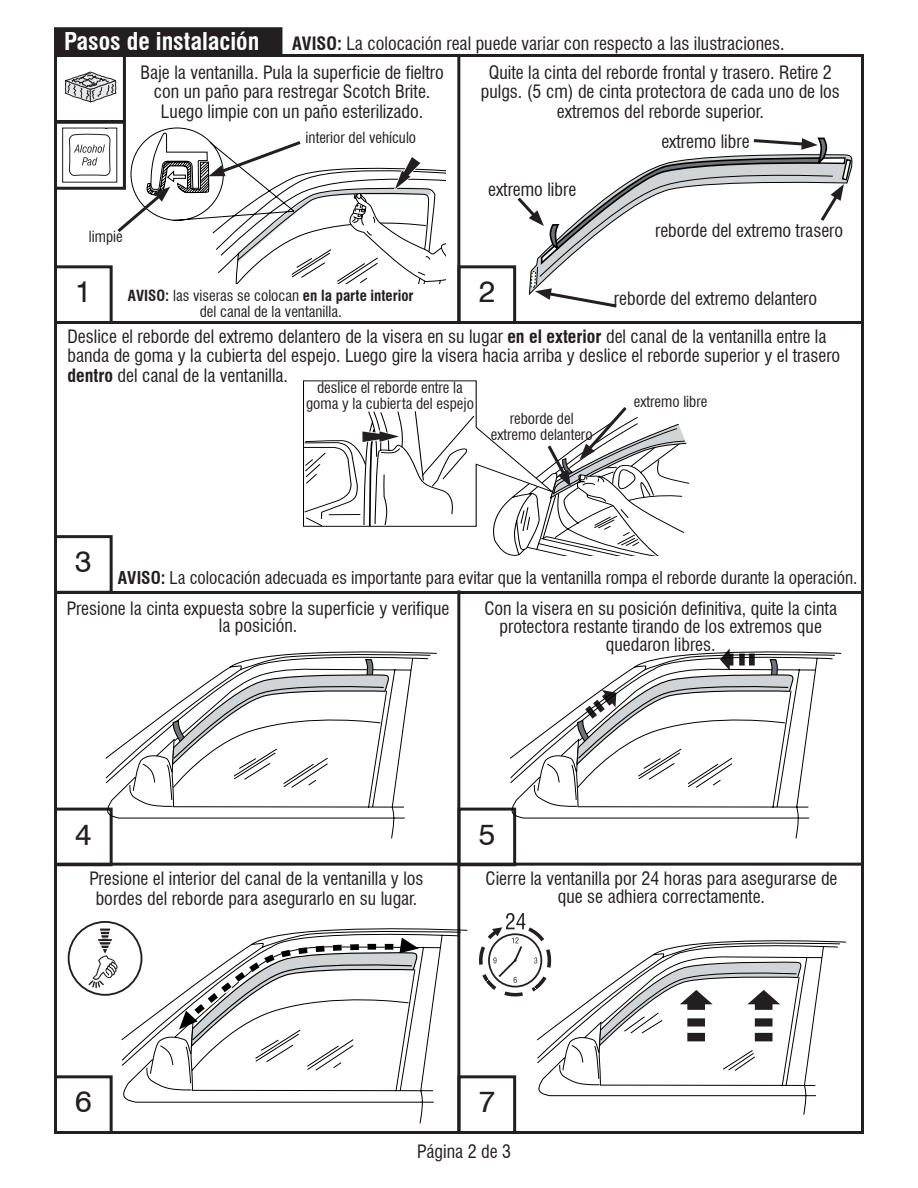
<style>
.page{position:relative;width:918px;height:1188px;background:#fff}
.page>*{position:absolute;margin:0;border:0;box-sizing:border-box;transform-origin:0 0}
.t1{font:30px "Swiss 721 BT";color:#231f20}
.t2{font:700 condensed 24px "Swiss 721 BT";color:#fff}
.t3{font:condensed 18px/19.5px "Swiss 721 BT";color:#231f20;text-align:center}
.t4{font:condensed 17.25px "Swiss 721 BT";letter-spacing:-.005em;color:#231f20}
.t5{font:condensed 15px/16.5px "Swiss 721 BT";color:#231f20;text-align:center}
.s1{font-weight:700}
</style>
<div class="page">
<div style="left:55px;top:28px;width:227px;height:26px;background:#231f20"></div>
<div style="left:54px;top:27px;width:228px;height:28px;border:2px solid #231f20"></div>
<div style="left:54px;top:535px;width:59px;height:59px;border:3px solid #231f20"></div>
<div style="left:54px;top:265px;width:59px;height:59px;border:3px solid #231f20"></div>
<div style="left:458px;top:265px;width:58px;height:59px;border:3px solid #231f20"></div>
<div style="left:54px;top:808px;width:59px;height:58px;border:3px solid #231f20"></div>
<hr style="left:54px;top:591px;width:810px;height:3px;background:#231f20">
<hr style="left:54px;top:321px;width:810px;height:3px;background:#231f20">
<hr style="left:457px;top:590px;width:3px;height:542px;background:#231f20">
<hr style="left:54px;top:863px;width:810px;height:3px;background:#231f20">
<div style="left:458px;top:808px;width:58px;height:58px;border:3px solid #231f20"></div>
<div style="left:54px;top:1075px;width:59px;height:59px;border:3px solid #231f20"></div>
<div style="left:54px;top:54px;width:72px;height:69px;border:3px solid #231f20"></div>
<div style="left:54px;top:121px;width:72px;height:69px;border:3px solid #231f20"></div>
<svg style="left:65px;top:72px;width:51px;height:30px"></svg>
<div style="left:68px;top:921px;width:74px;height:75px;border:2px solid #231f20;border-radius:50%"></div>
<svg style="left:89px;top:929px;width:29px;height:59px"></svg>
<svg style="left:62px;top:127px;width:384px;height:155px"></svg>
<svg style="left:530px;top:271px;width:87px;height:37px"></svg>
<svg style="left:517px;top:137px;width:335px;height:128px"></svg>
<hr style="left:457px;top:54px;width:3px;height:268px;background:#231f20">
<svg style="left:303px;top:381px;width:386px;height:175px"></svg>
<svg style="left:106px;top:652px;width:331px;height:186px"></svg>
<svg style="left:171px;top:660px;width:220px;height:137px"></svg>
<svg style="left:510px;top:652px;width:331px;height:186px"></svg>
<svg style="left:576px;top:648px;width:219px;height:149px"></svg>
<svg style="left:122px;top:928px;width:345px;height:195px"></svg>
<svg style="left:179px;top:938px;width:240px;height:143px"></svg>
<svg style="left:537px;top:940px;width:309px;height:175px"></svg>
<svg style="left:479px;top:913px;width:73px;height:84px"></svg>
<div style="left:464px;top:1074px;width:54px;height:55px;background:#fff"></div>
<div style="left:458px;top:1075px;width:58px;height:59px;border:3px solid #231f20"></div>
<svg style="left:598px;top:960px;width:205px;height:116px"></svg>
<h2 class="t2" style="left:64px;top:26px;width:197px">Pasos de instalación</h2>
<p class="t3" style="left:292px;top:34px;width:494px"><span class="s1">AVISO:</span> La colocación real puede variar con respecto a las ilustraciones.</p>
<p class="t3" style="left:140px;top:63px;width:305px">Baje la ventanilla. Pula la superficie de fieltro con un paño para restregar Scotch Brite.<br>Luego limpie con un paño esterilizado.</p>
<p class="t5" style="left:306px;top:129px;width:112px">interior del vehículo</p>
<p class="t5" style="left:89px;top:229px;width:35px">limpie</p>
<p class="t3" style="left:481px;top:63px;width:361px">Quite la cinta del reborde frontal y trasero. Retire 2 pulgs. (5 cm) de cinta protectora de cada uno de los extremos del reborde superior.</p>
<p class="t3" style="left:488px;top:180px;width:90px">extremo libre</p>
<p class="t3" style="left:661px;top:132px;width:90px">extremo libre</p>
<p class="t3" style="left:655px;top:220px;width:190px">reborde del extremo trasero</p>
<h1 class="t1" style="left:75px;top:273px;width:18px">1</h1>
<h1 class="t1" style="left:479px;top:273px;width:18px">2</h1>
<p class="t5" style="left:128px;top:287px;width:287px"><span class="s1">AVISO:</span> las viseras se colocan <span class="s1">en la parte interior </span>del canal de la ventanilla.</p>
<p class="t3" style="left:614px;top:288px;width:205px">reborde del extremo delantero</p>
<p class="t3" style="left:67px;top:326px;width:774px;text-align:left">Deslice el reborde del extremo delantero de la visera en su lugar <span class="s1">en el exterior</span> del canal de la ventanilla entre la banda de goma y la cubierta del espejo. Luego gire la visera hacia arriba y deslice el reborde superior y el trasero <span class="s1">dentro</span> del canal de la ventanilla.</p>
<p class="t5" style="left:306px;top:379px;width:169px">deslice el reborde entre la goma y la cubierta del espejo</p>
<p class="t5" style="left:634px;top:394px;width:75px">extremo libre</p>
<p class="t5" style="left:491px;top:410px;width:103px">reborde del extremo delantero</p>
<h1 class="t1" style="left:75px;top:543px;width:18px">3</h1>
<p class="t4" style="left:118px;top:567px;width:741px"><span class="s1">AVISO:</span> La colocación adecuada es importante para evitar que la ventanilla rompa el reborde durante la operación.</p>
<p class="t3" style="left:67px;top:600px;width:384px;line-height:16.5px">Presione la cinta expuesta sobre la superficie y verifique la posición.</p>
<p class="t3" style="left:484px;top:600px;width:354px;line-height:18px">Con la visera en su posición definitiva, quite la cinta protectora restante tirando de los extremos que quedaron libres.</p>
<h1 class="t1" style="left:75px;top:816px;width:18px">4</h1>
<h1 class="t1" style="left:479px;top:816px;width:18px">5</h1>
<p class="t3" style="left:89px;top:869px;width:336px">Presione el interior del canal de la ventanilla y los bordes del reborde para asegurarlo en su lugar.</p>
<p class="t3" style="left:486px;top:870px;width:354px;line-height:18px">Cierre la ventanilla por 24 horas para asegurarse de que se adhiera correctamente.</p>
<h1 class="t1" style="left:75px;top:1083px;width:18px">6</h1>
<h1 class="t1" style="left:479px;top:1083px;width:18px">7</h1>
<p class="t3" style="left:417px;top:1142px;width:96px">Página 2 de 3</p>
</div>
